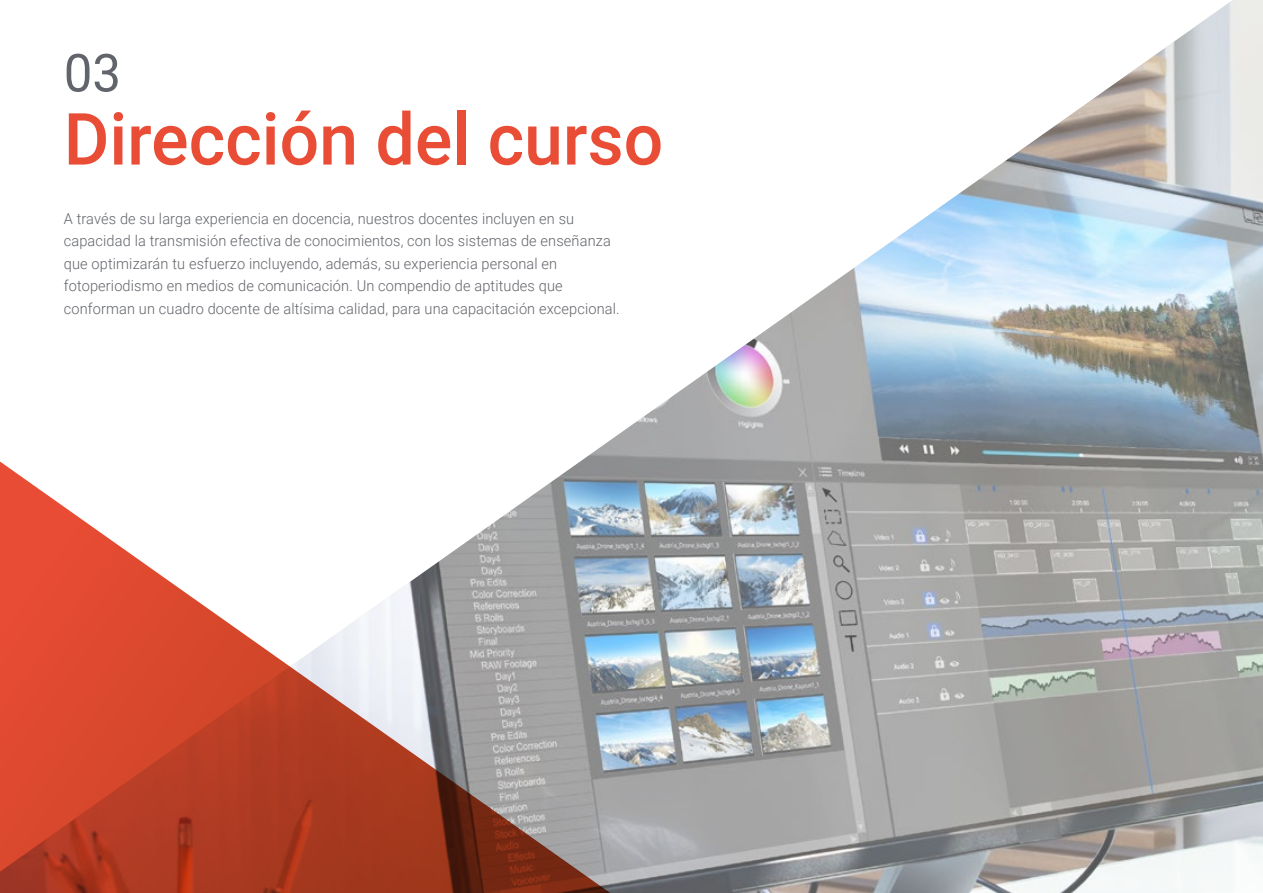
<style>
.page{position:relative;width:1263px;height:893px;background:#fff}
.page>*{position:absolute;margin:0;border:0;box-sizing:border-box;transform-origin:0 0}
.t1{font:500 72px "Roboto";color:#e94d35}
.t2{font:52.5px "Roboto";color:#61646a}
.t3{font:300 15px/22.5px "Roboto";letter-spacing:.01em;color:#61646a}
</style>
<div class="page">
<img style="left:602px;top:0;width:661px;height:893px">
<svg style="left:0;top:446px;width:640px;height:447px"></svg>
<h2 class="t2" style="left:64px;top:36px;width:59px">03</h2>
<h1 class="t1" style="left:64px;top:89px;width:601px">Dirección del curso</h1>
<p class="t3" style="left:64px;top:207px;width:557px">A través de su larga experiencia en docencia, nuestros docentes incluyen en su capacidad la transmisión efectiva de conocimientos, con los sistemas de enseñanza que optimizarán tu esfuerzo incluyendo, además, su experiencia personal en fotoperiodismo en medios de comunicación. Un compendio de aptitudes que conforman un cuadro docente de altísima calidad, para una capacitación excepcional.</p>
</div>
